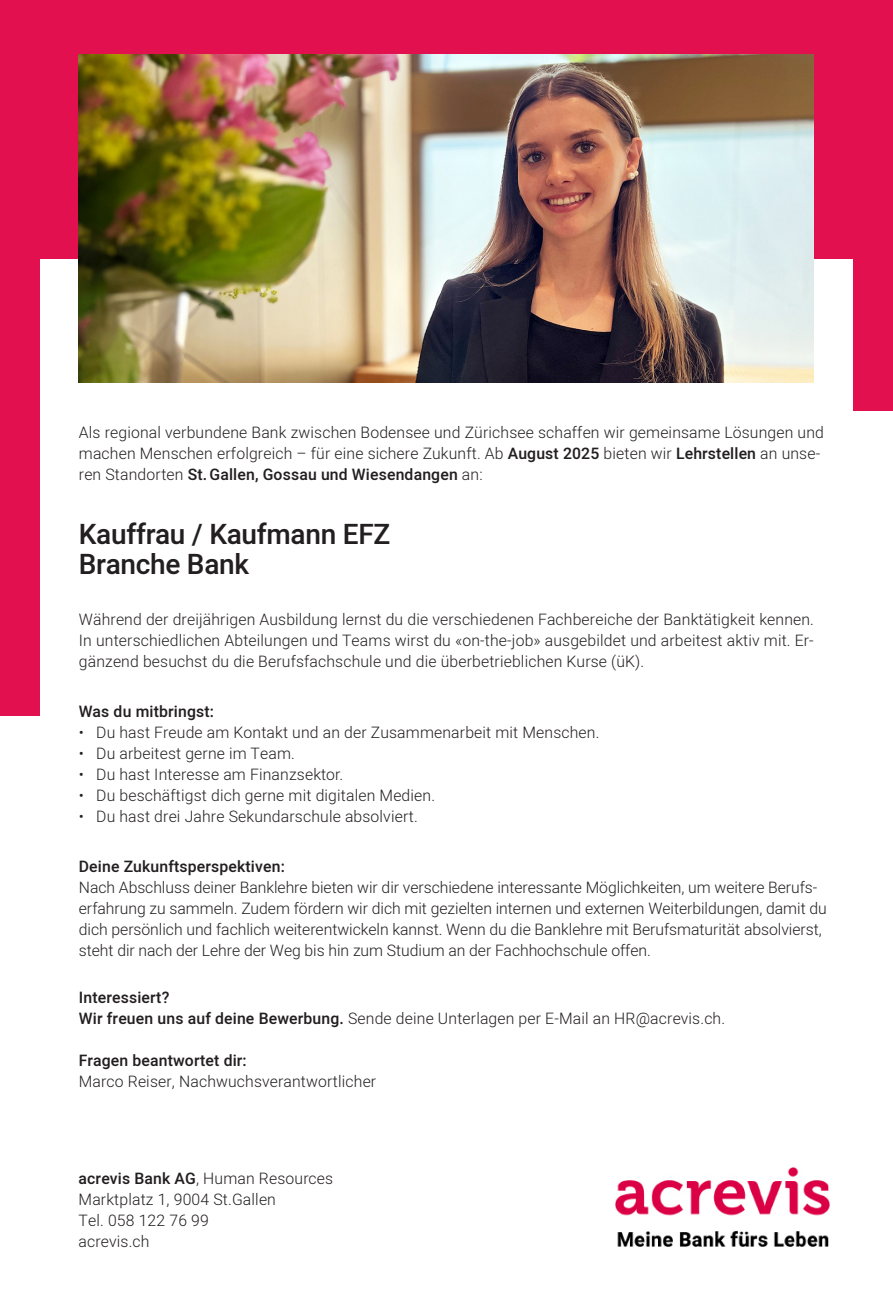
<style>
.page{position:relative;width:893px;height:1310px;background:#fff}
.page>*{position:absolute;margin:0;border:0;box-sizing:border-box;transform-origin:0 0}
.Lauftext{font:500 28px "Heebo";letter-spacing:-.01em;color:#231f20}
.Lauftext-2{font:300 15.75px/21px "Heebo";letter-spacing:.01em;color:#231f20}
.Lauftext-3{font:500 15.75px "Heebo";letter-spacing:.01em;color:#231f20}
.s1{font-weight:500}
</style>
<div class="page">
<div style="left:0;top:0;width:893px;height:258px;background:#e2104f"></div>
<div style="left:0;top:258px;width:40px;height:457px;background:#e2104f"></div>
<div style="left:853px;top:258px;width:40px;height:152px;background:#e2104f"></div>
<img style="left:616px;top:1167px;width:214px;height:80px">
<img style="left:79px;top:55px;width:735px;height:327px">
<p class="Lauftext-2" style="left:79px;top:422px;width:747px">Als regional verbundene Bank zwischen Bodensee und Zürichsee schaffen wir gemeinsame Lösungen und machen Menschen erfolgreich – für eine sichere Zukunft. Ab <span class="s1">August 2025</span> bieten wir <span class="s1">Lehrstellen</span> an unse&shy;ren Standorten <span class="s1">St.Gallen, Gossau und Wiesendangen</span> an:</p>
<p class="Lauftext" style="left:79px;top:515px;width:313px">Kauffrau / Kaufmann EFZ</p>
<p class="Lauftext" style="left:79px;top:544px;width:172px">Branche Bank</p>
<p class="Lauftext-2" style="left:79px;top:608px;width:737px;text-align:justify">Während der dreijährigen Ausbildung lernst du die verschiedenen Fachbereiche der Banktätigkeit kennen.<br>In unterschiedlichen Abteilungen und Teams wirst du «on-the-job» ausgebildet und arbeitest aktiv mit. Er&shy;gänzend besuchst du die Berufsfachschule und die überbetrieblichen Kurse (üK).</p>
<p class="Lauftext-3" style="left:79px;top:700px;width:137px">Was du mitbringst:</p>
<p class="Lauftext-2" style="left:79px;top:721px;width:522px">• Du hast Freude am Kontakt und an der Zusammenarbeit mit Menschen.</p>
<p class="Lauftext-2" style="left:79px;top:742px;width:218px">• Du arbeitest gerne im Team.</p>
<p class="Lauftext-2" style="left:79px;top:763px;width:266px">• Du hast Interesse am Finanzsektor.</p>
<p class="Lauftext-2" style="left:79px;top:784px;width:358px">• Du beschäftigst dich gerne mit digitalen Medien.</p>
<p class="Lauftext-2" style="left:79px;top:805px;width:340px">• Du hast drei Jahre Sekundarschule absolviert.</p>
<p class="Lauftext-3" style="left:79px;top:856px;width:208px">Deine Zukunftsperspektiven:</p>
<p class="Lauftext-2" style="left:79px;top:877px;width:749px">Nach Abschluss deiner Banklehre bieten wir dir verschiedene interessante Möglichkeiten, um weitere Berufs&shy;erfahrung zu sammeln. Zudem fördern wir dich mit gezielten internen und externen Weiterbildungen, damit du dich persönlich und fachlich weiterentwickeln kannst. Wenn du die Banklehre mit Berufsmaturität absolvierst, steht dir nach der Lehre der Weg bis hin zum Studium an der Fachhochschule offen.</p>
<p class="Lauftext-3" style="left:79px;top:986px;width:92px">Interessiert?</p>
<p class="Lauftext-2" style="left:79px;top:1007px;width:648px"><span class="s1">Wir freuen uns auf deine Bewerbung.</span> Sende deine Unterlagen per E-Mail an HR@acrevis.ch.</p>
<p class="Lauftext-2" style="left:79px;top:1049px;width:299px"><span class="s1">Fragen beantwortet dir:<br></span>Marco Reiser, Nachwuchsverantwortlicher</p>
<p class="Lauftext-2" style="left:79px;top:1167px;width:256px"><span class="s1">acrevis Bank AG</span>, Human Resources</p>
<p class="Lauftext-2" style="left:79px;top:1188px;width:199px">Marktplatz 1, 9004 St.Gallen</p>
<p class="Lauftext-2" style="left:79px;top:1209px;width:132px">Tel. 058 122 76 99</p>
<p class="Lauftext-2" style="left:79px;top:1230px;width:72px">acrevis.ch</p>
</div>
